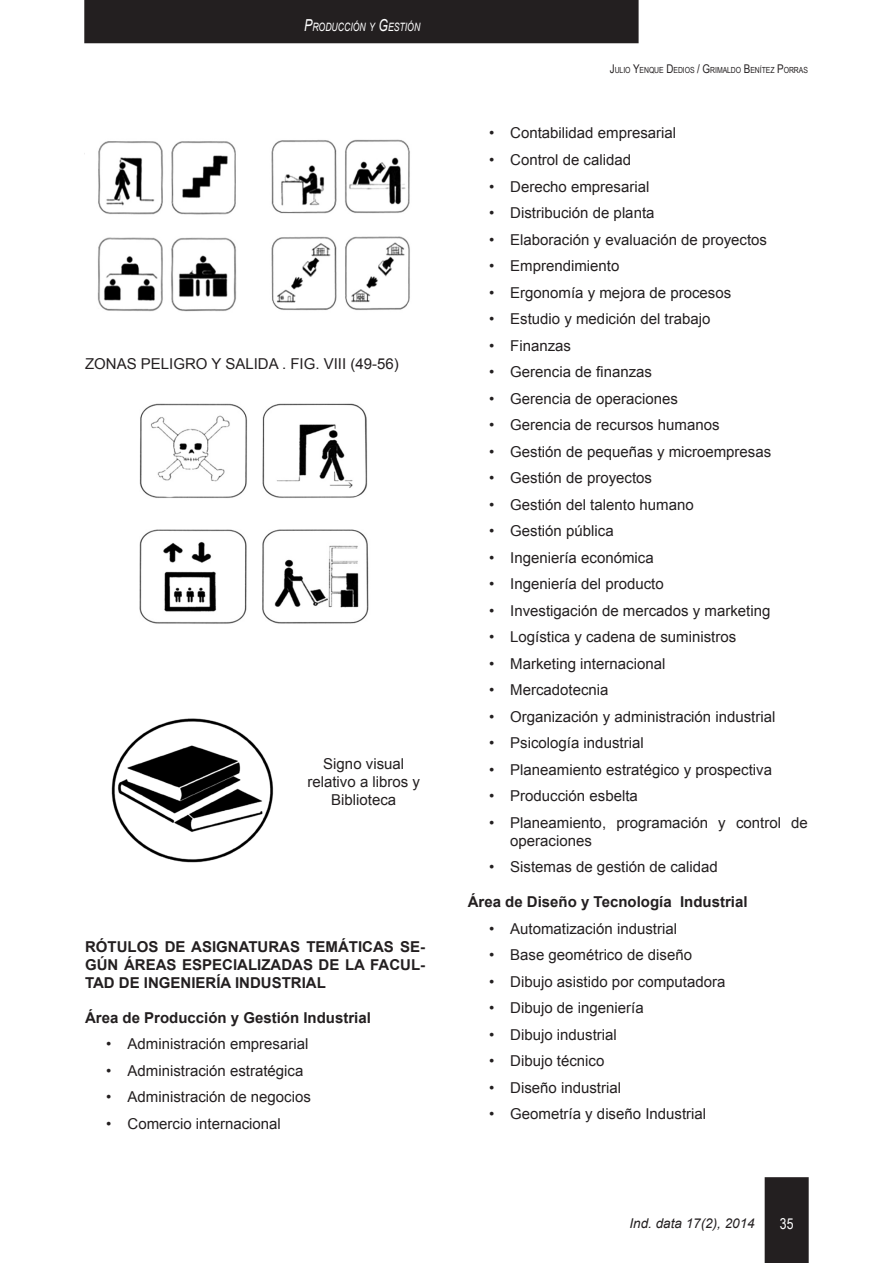
<style>
.page{position:relative;width:893px;height:1263px;background:#fff}
.page>*{position:absolute;margin:0;border:0;box-sizing:border-box;transform-origin:0 0}
.CUERPO_TX{font:15px/18px "Arial";color:#231f20}
.SUBTITULO_1{font:700 15px/18px "Arial";color:#231f20;text-align:justify}
.SUB_2{font:700 15px "Arial";color:#231f20}
.t1{font:15px "Arial Narrow";color:#fff}
.t2{font:italic 13.5px "Arial";color:#231f20}
.t3{font:italic 11.55px "Arial";color:#fff;scale:.75 1}
.t4{font:8.4px "Arial Narrow";letter-spacing:-.005em;color:#231f20}
.s1{font-size:16.5px}
.s2{font-size:12px}
</style>
<div class="page">
<div style="left:765px;top:1177px;width:44px;height:86px;background:#231f20"></div>
<div style="left:84px;top:0;width:555px;height:43px;background:#231f20"></div>
<img style="left:97px;top:139px;width:313px;height:173px">
<img style="left:139px;top:403px;width:230px;height:221px">
<img style="left:111px;top:718px;width:163px;height:145px">
<p class="t3" style="left:304px;top:19px;width:156px"><span class="s1">P</span>RODUCCIÓN Y <span class="s1">G</span>ESTIÓN</p>
<p class="CUERPO_TX" style="left:85px;top:354px;width:315px">ZONAS PELIGRO Y SALIDA . FIG. VIII (49-56)</p>
<p class="CUERPO_TX" style="left:307px;top:755px;width:114px;text-align:center">Signo visual relativo a libros y<br>Biblioteca</p>
<p class="SUBTITULO_1" style="left:85px;top:938px;width:342px">RÓTULOS DE ASIGNATURAS TEMÁTICAS SE-GÚN ÁREAS ESPECIALIZADAS DE LA FACUL-TAD DE INGENIERÍA INDUSTRIAL</p>
<p class="SUB_2" style="left:85px;top:1007px;width:287px">Área de Producción y Gestión Industrial</p>
<p class="CUERPO_TX" style="left:106px;top:1035px;width:204px">• Administración empresarial</p>
<p class="CUERPO_TX" style="left:106px;top:1062px;width:199px">• Administración estratégica</p>
<p class="CUERPO_TX" style="left:106px;top:1088px;width:206px">• Administración de negocios</p>
<p class="CUERPO_TX" style="left:106px;top:1115px;width:176px">• Comercio internacional</p>
<p class="t4" style="left:610px;top:63px;width:200px"><span class="s2">J</span>ULIO <span class="s2">Y</span>ENQUE <span class="s2">D</span>EDIOS <span class="s2">/ G</span>RIMALDO <span class="s2">B</span>ENÍTEZ <span class="s2">P</span>ORRAS</p>
<p class="CUERPO_TX" style="left:489px;top:124px;width:189px">• Contabilidad empresarial</p>
<p class="CUERPO_TX" style="left:489px;top:151px;width:144px">• Control de calidad</p>
<p class="CUERPO_TX" style="left:489px;top:177px;width:162px">• Derecho empresarial</p>
<p class="CUERPO_TX" style="left:489px;top:204px;width:167px">• Distribución de planta</p>
<p class="CUERPO_TX" style="left:489px;top:230px;width:280px">• Elaboración y evaluación de proyectos</p>
<p class="CUERPO_TX" style="left:489px;top:257px;width:132px">• Emprendimiento</p>
<p class="CUERPO_TX" style="left:489px;top:283px;width:244px">• Ergonomía y mejora de procesos</p>
<p class="CUERPO_TX" style="left:489px;top:310px;width:223px">• Estudio y medición del trabajo</p>
<p class="CUERPO_TX" style="left:489px;top:336px;width:84px">• Finanzas</p>
<p class="CUERPO_TX" style="left:489px;top:363px;width:164px">• Gerencia de finanzas</p>
<p class="CUERPO_TX" style="left:489px;top:389px;width:190px">• Gerencia de operaciones</p>
<p class="CUERPO_TX" style="left:489px;top:416px;width:232px">• Gerencia de recursos humanos</p>
<p class="CUERPO_TX" style="left:489px;top:442px;width:284px">• Gestión de pequeñas y microempresas</p>
<p class="CUERPO_TX" style="left:489px;top:469px;width:164px">• Gestión de proyectos</p>
<p class="CUERPO_TX" style="left:489px;top:495px;width:206px">• Gestión del talento humano</p>
<p class="CUERPO_TX" style="left:489px;top:522px;width:126px">• Gestión pública</p>
<p class="CUERPO_TX" style="left:489px;top:548px;width:166px">• Ingeniería económica</p>
<p class="CUERPO_TX" style="left:489px;top:575px;width:176px">• Ingeniería del producto</p>
<p class="CUERPO_TX" style="left:489px;top:601px;width:283px">• Investigación de mercados y marketing</p>
<p class="CUERPO_TX" style="left:489px;top:628px;width:249px">• Logística y cadena de suministros</p>
<p class="CUERPO_TX" style="left:489px;top:654px;width:178px">• Marketing internacional</p>
<p class="CUERPO_TX" style="left:489px;top:681px;width:121px">• Mercadotecnia</p>
<p class="CUERPO_TX" style="left:489px;top:707px;width:288px">• Organización y administración industrial</p>
<p class="CUERPO_TX" style="left:489px;top:734px;width:156px">• Psicología industrial</p>
<p class="CUERPO_TX" style="left:489px;top:760px;width:285px">• Planeamiento estratégico y prospectiva</p>
<p class="CUERPO_TX" style="left:489px;top:787px;width:150px">• Producción esbelta</p>
<p class="CUERPO_TX" style="left:510px;top:813px;width:299px;text-indent:-21px">• Planeamiento, programación y control de operaciones</p>
<p class="CUERPO_TX" style="left:489px;top:858px;width:230px">• Sistemas de gestión de calidad</p>
<p class="SUB_2" style="left:468px;top:892px;width:281px">Área de Diseño y Tecnología Industrial</p>
<p class="CUERPO_TX" style="left:489px;top:919px;width:189px">• Automatización industrial</p>
<p class="CUERPO_TX" style="left:489px;top:946px;width:205px">• Base geométrico de diseño</p>
<p class="CUERPO_TX" style="left:489px;top:972px;width:238px">• Dibujo asistido por computadora</p>
<p class="CUERPO_TX" style="left:489px;top:999px;width:156px">• Dibujo de ingeniería</p>
<p class="CUERPO_TX" style="left:489px;top:1026px;width:129px">• Dibujo industrial</p>
<p class="CUERPO_TX" style="left:489px;top:1052px;width:117px">• Dibujo técnico</p>
<p class="CUERPO_TX" style="left:489px;top:1079px;width:134px">• Diseño industrial</p>
<p class="CUERPO_TX" style="left:489px;top:1105px;width:219px">• Geometría y diseño Industrial</p>
<p class="t2" style="left:629px;top:1215px;width:127px">Ind. data 17(2), 2014</p>
<p class="t1" style="left:780px;top:1213px;width:15px">35</p>
</div>
